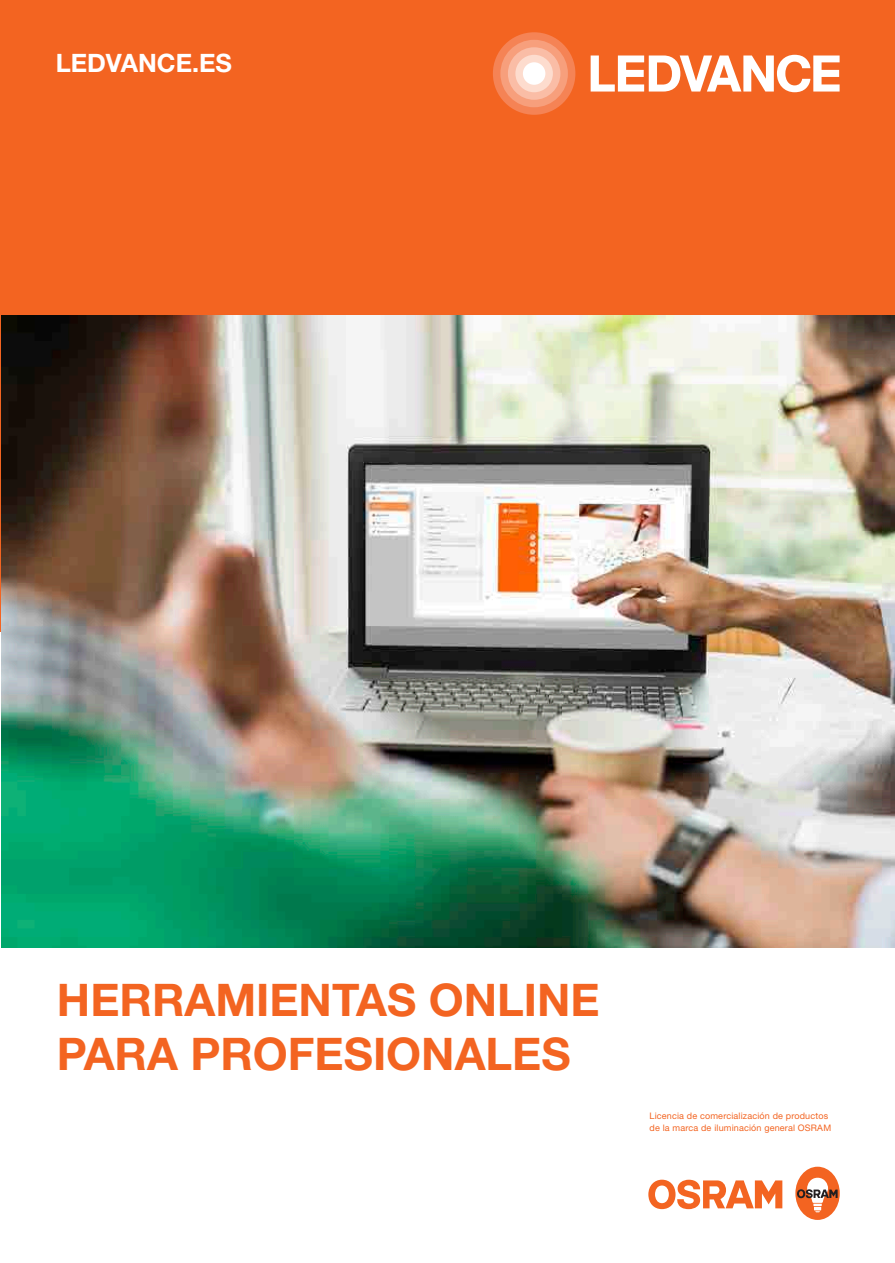
<style>
.page{position:relative;width:895px;height:1263px;background:#fff}
.page>*{position:absolute;margin:0;border:0;box-sizing:border-box;transform-origin:0 0}
.t1{font:700 45px/54px "Helvetica Neue LT Pro";color:#f36421}
.t2{font:700 25.35px "Helvetica Neue LT Pro";color:#fff}
.t3{font:9px/11.2px "Helvetica Neue LT Pro";letter-spacing:.02em;color:#f36421}
</style>
<div class="page">
<hr style="left:0;top:0;width:2px;height:631px;background:#f36421">
<div style="left:2px;top:0;width:893px;height:316px;background:#f36421"></div>
<svg style="left:590px;top:55px;width:249px;height:37px"></svg>
<div style="left:493px;top:32px;width:82px;height:83px;background:#f58355;border-radius:50%"></div>
<div style="left:500px;top:40px;width:68px;height:67px;background:#f79f7c;border-radius:50%"></div>
<div style="left:508px;top:47px;width:52px;height:53px;background:#fabda6;border-radius:50%"></div>
<div style="left:515px;top:55px;width:38px;height:37px;background:#fddcce;border-radius:50%"></div>
<div style="left:523px;top:62px;width:22px;height:23px;background:#fff;border-radius:50%"></div>
<div style="left:795px;top:1167px;width:44px;height:53px;background:#f36421;border-radius:50%"></div>
<svg style="left:648px;top:1180px;width:134px;height:29px"></svg>
<svg style="left:797px;top:1178px;width:40px;height:34px"></svg>
<img style="left:2px;top:316px;width:893px;height:631px">
<h2 class="t2" style="left:56px;top:47px;width:178px">LEDVANCE.ES</h2>
<h1 class="t1" style="left:57px;top:971px;width:544px">HERRAMIENTAS ONLINE<br>PARA PROFESIONALES</h1>
<p class="t3" style="left:649px;top:1110px;width:183px">Licencia de comercialización de productos de la marca de iluminación general OSRAM</p>
</div>
